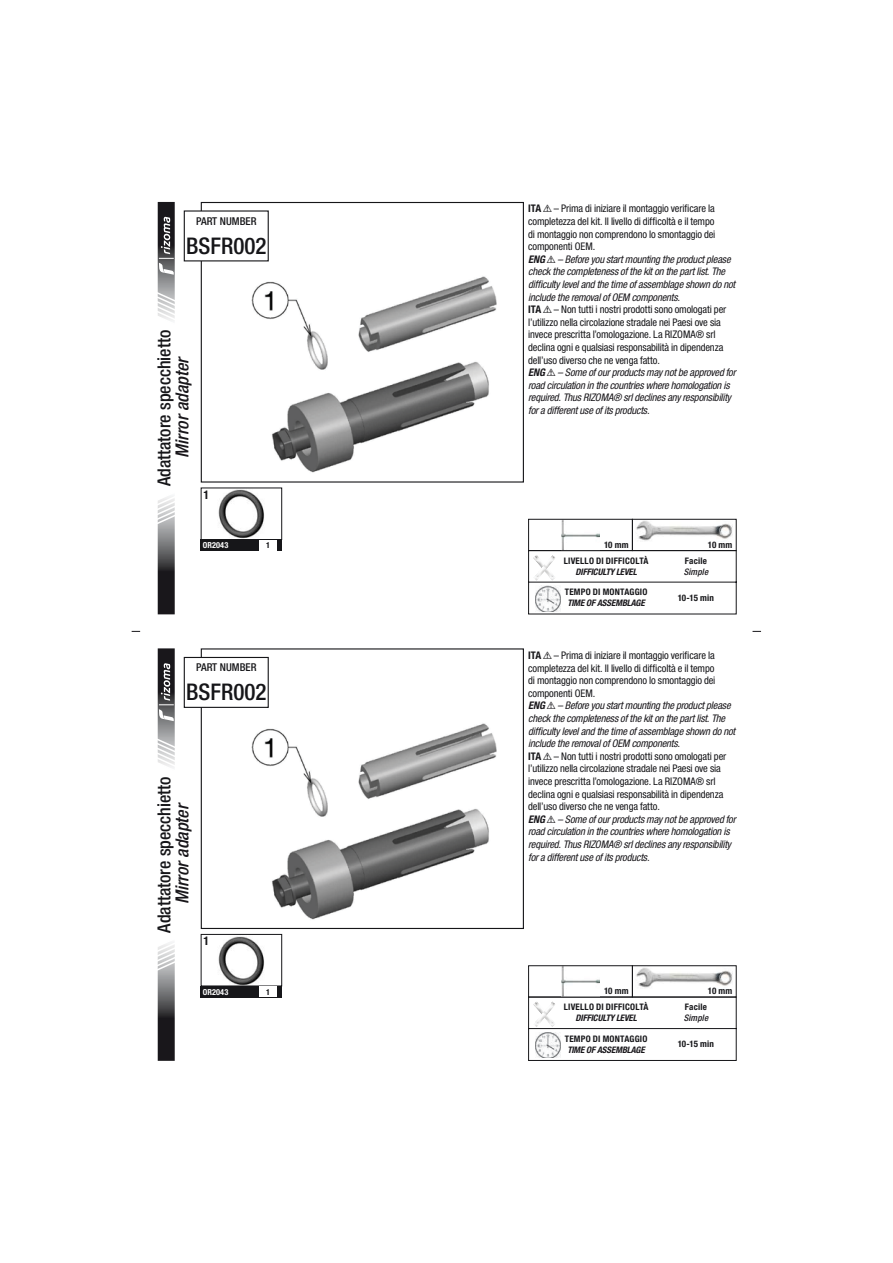
<style>
.page{position:relative;width:893px;height:1263px;background:#fff}
.page>*{position:absolute;margin:0;border:0;box-sizing:border-box;transform-origin:0 0}
.t1{font:500 condensed 22.95px "Helvetica Neue LT Std";color:#161619}
.t2{font:500 condensed 18px "Helvetica Neue LT Std";color:#161619}
.t3{font:italic 500 condensed 18px "Helvetica Neue LT Std";color:#19171b}
.t4{font:700 condensed 12px "Helvetica Neue LT Std";color:#161619}
.t5{font:500 condensed 10.8px "Helvetica Neue LT Std";color:#161619}
.t6{font:condensed 10.5px/12.6px "Helvetica Neue LT Std";letter-spacing:-.015em;color:#161619}
.t7{font:700 condensed 9px "Helvetica Neue LT Std";letter-spacing:.02em;color:#161619}
.t8{font:italic 700 condensed 9px "Helvetica Neue LT Std";letter-spacing:-.015em;color:#19171b}
.t9{font:italic 500 condensed 9px "Helvetica Neue LT Std";letter-spacing:.015em;color:#19171b}
.t10{font:700 condensed 8.25px "Helvetica Neue LT Std";letter-spacing:.015em;color:#fff}
.t11{font:700 condensed 8.25px "Helvetica Neue LT Std";color:#161619}
.s1{font-weight:700}
.s2{font-family:"Hazard";font-stretch:normal}
.s3{font-weight:700;font-style:italic;color:#19171b}
.s4{font-family:"Hazard";font-stretch:normal;color:#19171b}
.s5{font-style:italic;color:#19171b}
</style>
<div class="page">
<div style="left:201px;top:202px;width:323px;height:281px;border:1px solid #161619"></div>
<img style="left:223px;top:261px;width:274px;height:212px">
<svg style="left:528px;top:550px;width:209px;height:65px"></svg>
<img style="left:533px;top:555px;width:23px;height:26px">
<img style="left:535px;top:586px;width:25px;height:25px">
<img style="left:561px;top:521px;width:39px;height:28px">
<div style="left:528px;top:519px;width:105px;height:32px;border:1px solid #161619"></div>
<img style="left:636px;top:521px;width:97px;height:20px">
<div style="left:632px;top:519px;width:104px;height:32px;border:1px solid #161619"></div>
<svg style="left:157px;top:496px;width:18px;height:118px"></svg>
<svg style="left:157px;top:202px;width:18px;height:119px"></svg>
<img style="left:218px;top:490px;width:46px;height:48px">
<div style="left:201px;top:539px;width:81px;height:12px;background:#161619"></div>
<div style="left:259px;top:540px;width:18px;height:11px;background:#fff"></div>
<div style="left:184px;top:211px;width:84px;height:50px;background:#fff"></div>
<div style="left:184px;top:210px;width:85px;height:51px;border:1px solid #161619"></div>
<div style="left:201px;top:648px;width:323px;height:281px;border:1px solid #161619"></div>
<img style="left:223px;top:656px;width:274px;height:264px">
<svg style="left:528px;top:996px;width:209px;height:65px"></svg>
<img style="left:533px;top:1001px;width:23px;height:26px">
<img style="left:535px;top:1032px;width:25px;height:26px">
<img style="left:561px;top:967px;width:39px;height:28px">
<div style="left:528px;top:965px;width:105px;height:32px;border:1px solid #161619"></div>
<img style="left:636px;top:967px;width:97px;height:21px">
<div style="left:632px;top:965px;width:104px;height:32px;border:1px solid #161619"></div>
<svg style="left:157px;top:942px;width:18px;height:119px"></svg>
<svg style="left:157px;top:648px;width:18px;height:120px"></svg>
<img style="left:218px;top:936px;width:46px;height:48px">
<div style="left:201px;top:934px;width:81px;height:52px;border:1px solid #161619"></div>
<div style="left:201px;top:986px;width:81px;height:12px;background:#161619"></div>
<div style="left:259px;top:987px;width:18px;height:10px;background:#fff"></div>
<div style="left:184px;top:657px;width:84px;height:50px;background:#fff"></div>
<div style="left:184px;top:657px;width:85px;height:51px;border:1px solid #161619"></div>
<p class="t5" style="left:196px;top:217px;width:62px">PART NUMBER</p>
<h1 class="t1" style="left:186px;top:237px;width:82px">BSFR002</h1>
<h2 class="t2" style="left:158px;top:486px;width:158px;rotate:-90deg">Adattatore specchietto</h2>
<h2 class="t3" style="left:176px;top:458px;width:103px;rotate:-90deg">Mirror adapter</h2>
<p class="t4" style="left:204px;top:490px;width:7px">1</p>
<p class="t10" style="left:203px;top:542px;width:27px">OR2043</p>
<p class="t11" style="left:266px;top:542px;width:5px">1</p>
<p class="t5" style="left:196px;top:663px;width:62px">PART NUMBER</p>
<h1 class="t1" style="left:186px;top:684px;width:82px">BSFR002</h1>
<h2 class="t2" style="left:158px;top:933px;width:158px;rotate:-90deg">Adattatore specchietto</h2>
<h2 class="t3" style="left:176px;top:904px;width:103px;rotate:-90deg">Mirror adapter</h2>
<p class="t4" style="left:204px;top:937px;width:7px">1</p>
<p class="t10" style="left:203px;top:989px;width:27px">OR2043</p>
<p class="t11" style="left:266px;top:989px;width:5px">1</p>
<p class="t6" style="left:528px;top:203px;width:209px"><span class="s1">ITA</span> <span class="s2">!</span> – Prima di iniziare il montaggio verificare la completezza del kit. Il livello di difficoltà e il tempo<br>di montaggio non comprendono lo smontaggio dei componenti OEM.<br><span class="s3">ENG</span> <span class="s4">!</span> <span class="s5">– Before you start mounting the product please check the completeness of the kit on the part list. The difficulty level and the time of assemblage shown do not include the removal of OEM components.<br></span><span class="s1">ITA</span> <span class="s2">!</span> – Non tutti i nostri prodotti sono omologati per l’utilizzo nella circolazione stradale nei Paesi ove sia invece prescritta l’omologazione. La RIZOMA® srl declina ogni e qualsiasi responsabilità in dipendenza dell’uso diverso che ne venga fatto.<br><span class="s3">ENG</span> <span class="s4">!</span> <span class="s5">– Some of our products may not be approved for road circulation in the countries where homologation is required. Thus RIZOMA® srl declines any responsibility for a different use of its products.</span></p>
<p class="t7" style="left:604px;top:542px;width:26px">10 mm</p>
<p class="t7" style="left:708px;top:542px;width:26px">10 mm</p>
<p class="t7" style="left:564px;top:557px;width:86px">LIVELLO DI DIFFICOLTÀ</p>
<p class="t8" style="left:575px;top:566px;width:63px">DIFFICULTY LEVEL</p>
<p class="t7" style="left:565px;top:589px;width:84px">TEMPO DI MONTAGGIO</p>
<p class="t8" style="left:567px;top:598px;width:79px">TIME OF ASSEMBLAGE</p>
<p class="t7" style="left:685px;top:557px;width:24px">Facile</p>
<p class="t9" style="left:684px;top:568px;width:26px">Simple</p>
<p class="t7" style="left:678px;top:594px;width:38px">10-15 min</p>
<p class="t6" style="left:528px;top:650px;width:209px"><span class="s1">ITA</span> <span class="s2">!</span> – Prima di iniziare il montaggio verificare la completezza del kit. Il livello di difficoltà e il tempo<br>di montaggio non comprendono lo smontaggio dei componenti OEM.<br><span class="s3">ENG</span> <span class="s4">!</span> <span class="s5">– Before you start mounting the product please check the completeness of the kit on the part list. The difficulty level and the time of assemblage shown do not include the removal of OEM components.<br></span><span class="s1">ITA</span> <span class="s2">!</span> – Non tutti i nostri prodotti sono omologati per l’utilizzo nella circolazione stradale nei Paesi ove sia invece prescritta l’omologazione. La RIZOMA® srl declina ogni e qualsiasi responsabilità in dipendenza dell’uso diverso che ne venga fatto.<br><span class="s3">ENG</span> <span class="s4">!</span> <span class="s5">– Some of our products may not be approved for road circulation in the countries where homologation is required. Thus RIZOMA® srl declines any responsibility for a different use of its products.</span></p>
<p class="t7" style="left:604px;top:988px;width:26px">10 mm</p>
<p class="t7" style="left:708px;top:988px;width:26px">10 mm</p>
<p class="t7" style="left:564px;top:1004px;width:86px">LIVELLO DI DIFFICOLTÀ</p>
<p class="t8" style="left:575px;top:1013px;width:63px">DIFFICULTY LEVEL</p>
<p class="t7" style="left:565px;top:1035px;width:84px">TEMPO DI MONTAGGIO</p>
<p class="t8" style="left:567px;top:1044px;width:79px">TIME OF ASSEMBLAGE</p>
<p class="t7" style="left:685px;top:1004px;width:24px">Facile</p>
<p class="t9" style="left:684px;top:1015px;width:26px">Simple</p>
<p class="t7" style="left:678px;top:1041px;width:38px">10-15 min</p>
</div>
